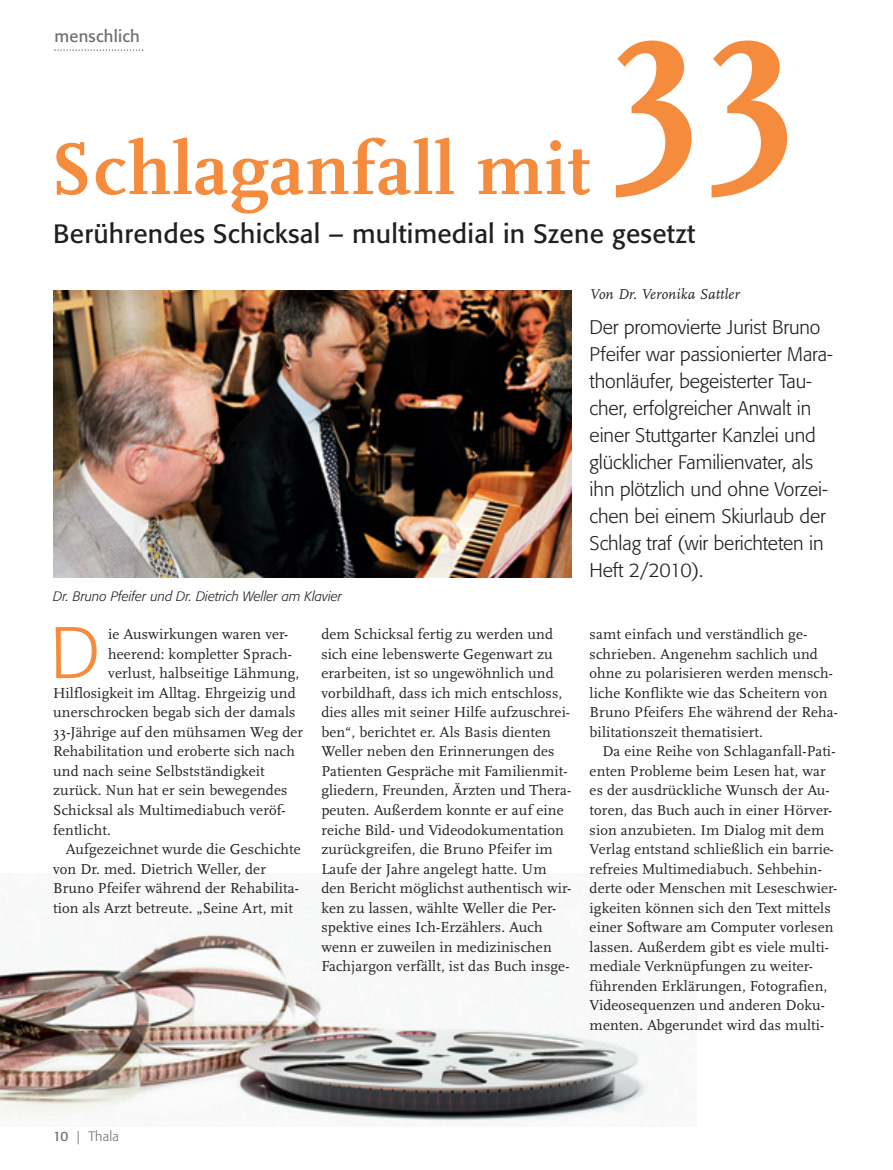
<style>
.page{position:relative;width:893px;height:1170px;background:#fff}
.page>*{position:absolute;margin:0;border:0;box-sizing:border-box;transform-origin:0 0}
.t1{font:700 214.95px "Scala";color:#f58b3c}
.t2{font:700 76.35px "Scala";letter-spacing:.015em;color:#f58b3c}
.t3{font:300 72.15px "Formata";color:#f58b3c}
.t4{font:26.25px "Formata";letter-spacing:.01em;color:#231f20}
.t5{font:300 19.5px/27px "Formata";letter-spacing:-.005em;color:#231f20}
.t6{font:16.5px "Formata";letter-spacing:.015em;color:#6c6d70}
.t7{font:15px/19.5px "Scala";letter-spacing:.01em;color:#231f20}
.t8{font:italic 15px "Scala";letter-spacing:.01em;color:#231f20}
.t9{font:italic 300 13.5px "Formata";color:#231f20}
.t10{font:300 13.5px "Formata";letter-spacing:.015em;color:#6c6d70}
.s1{font-weight:400}
</style>
<div class="page">
<img style="left:0;top:933px;width:647px;height:193px">
<svg style="left:54px;top:49px;width:89px;height:2px"></svg>
<img style="left:53px;top:290px;width:519px;height:287px">
<p class="t6" style="left:55px;top:29px;width:87px">menschlich</p>
<h2 class="t2" style="left:50px;top:138px;width:542px">Schlaganfall mit</h2>
<h1 class="t1" style="left:609px;top:-16px;width:190px">33</h1>
<h3 class="t4" style="left:53px;top:222px;width:644px">Berührendes Schicksal – multimedial in Szene gesetzt</h3>
<p class="t8" style="left:590px;top:288px;width:152px">Von Dr. Veronika Sattler</p>
<p class="t9" style="left:53px;top:590px;width:290px">Dr. Bruno Pfeifer und Dr. Dietrich Weller am Klavier</p>
<p class="t5" style="left:590px;top:315px;width:245px">Der promovierte Jurist Bruno<br>Pfeifer war passionierter Mara&shy;thonläufer, begeisterter Tau&shy;cher, erfolgreicher Anwalt in einer Stuttgarter Kanzlei und glücklicher Familienvater, als ihn plötzlich und ohne Vorzei&shy;chen bei einem Skiurlaub der<br>Schlag traf (wir berichteten in<br>Heft 2/2010).</p>
<h3 class="t3" style="left:50px;top:620px;width:51px">D</h3>
<p class="t7" style="left:108px;top:626px;width:182px">ie Auswirkungen waren ver-</p>
<p class="t7" style="left:108px;top:645px;width:185px">heerend: kompletter Sprach-</p>
<p class="t7" style="left:108px;top:665px;width:192px">verlust, halbseitige Lähmung,</p>
<p class="t7" style="left:53px;top:684px;width:244px">Hilflosigkeit im Alltag. Ehrgeizig und</p>
<p class="t7" style="left:53px;top:704px;width:244px">unerschrocken begab sich der damals</p>
<p class="t7" style="left:53px;top:723px;width:252px">33-Jährige auf den mühsamen Weg der</p>
<p class="t7" style="left:53px;top:743px;width:243px">Rehabilitation und eroberte sich nach</p>
<p class="t7" style="left:53px;top:762px;width:213px">und nach seine Selbstständigkeit</p>
<p class="t7" style="left:53px;top:782px;width:236px">zurück. Nun hat er sein bewegendes</p>
<p class="t7" style="left:53px;top:801px;width:234px">Schicksal als Multimediabuch veröf-</p>
<p class="t7" style="left:53px;top:821px;width:59px">fentlicht.</p>
<p class="t7" style="left:66px;top:840px;width:236px">Aufgezeichnet wurde die Geschichte</p>
<p class="t7" style="left:53px;top:860px;width:214px">von Dr. med. Dietrich Weller, der</p>
<p class="t7" style="left:53px;top:879px;width:247px">Bruno Pfeifer während der Rehabilita-</p>
<p class="t7" style="left:53px;top:899px;width:241px">tion als Arzt betreute. „Seine Art, mit</p>
<p class="t7" style="left:321px;top:626px;width:251px">dem Schicksal fertig zu werden und sich eine lebenswerte Gegenwart zu erarbeiten, ist so ungewöhnlich und vorbildhaft, dass ich mich entschloss, dies alles mit seiner Hilfe aufzuschrei&shy;ben“, berichtet er. Als Basis dienten Weller neben den Erinnerungen des Patienten Gespräche mit Familienmit&shy;gliedern, Freunden, Ärzten und Thera&shy;peuten. Außerdem konnte er auf eine reiche Bild- und Videodokumentation zurückgreifen, die Bruno Pfeifer im Laufe der Jahre angelegt hatte. Um den Bericht möglichst authentisch wir&shy;ken zu lassen, wählte Weller die Per&shy;spektive eines Ich-Erzählers. Auch wenn er zuweilen in medizinischen Fachjargon verfällt, ist das Buch insge-</p>
<p class="t7" style="left:590px;top:626px;width:250px">samt einfach und verständlich ge&shy;schrieben. Angenehm sachlich und ohne zu polarisieren werden mensch&shy;liche Konflikte wie das Scheitern von Bruno Pfeifers Ehe während der Reha&shy;bilitationszeit thematisiert.</p>
<p class="t7" style="left:590px;top:743px;width:249px;text-indent:13px">Da eine Reihe von Schlaganfall-Pati&shy;enten Probleme beim Lesen hat, war es der ausdrückliche Wunsch der Au&shy;toren, das Buch auch in einer Hörver&shy;sion anzubieten. Im Dialog mit dem Verlag entstand schließlich ein barrie&shy;refreies Multimediabuch. Sehbehin&shy;derte oder Menschen mit Leseschwier&shy;igkeiten können sich den Text mittels einer Software am Computer vorlesen lassen. Außerdem gibt es viele multi&shy;mediale Verknüpfungen zu weiter&shy;führenden Erklärungen, Fotografien, Videosequenzen und anderen Doku&shy;menten. Abgerundet wird das multi-</p>
<p class="t10" style="left:53px;top:1130px;width:67px"><span class="s1">10</span> | Thala</p>
</div>
